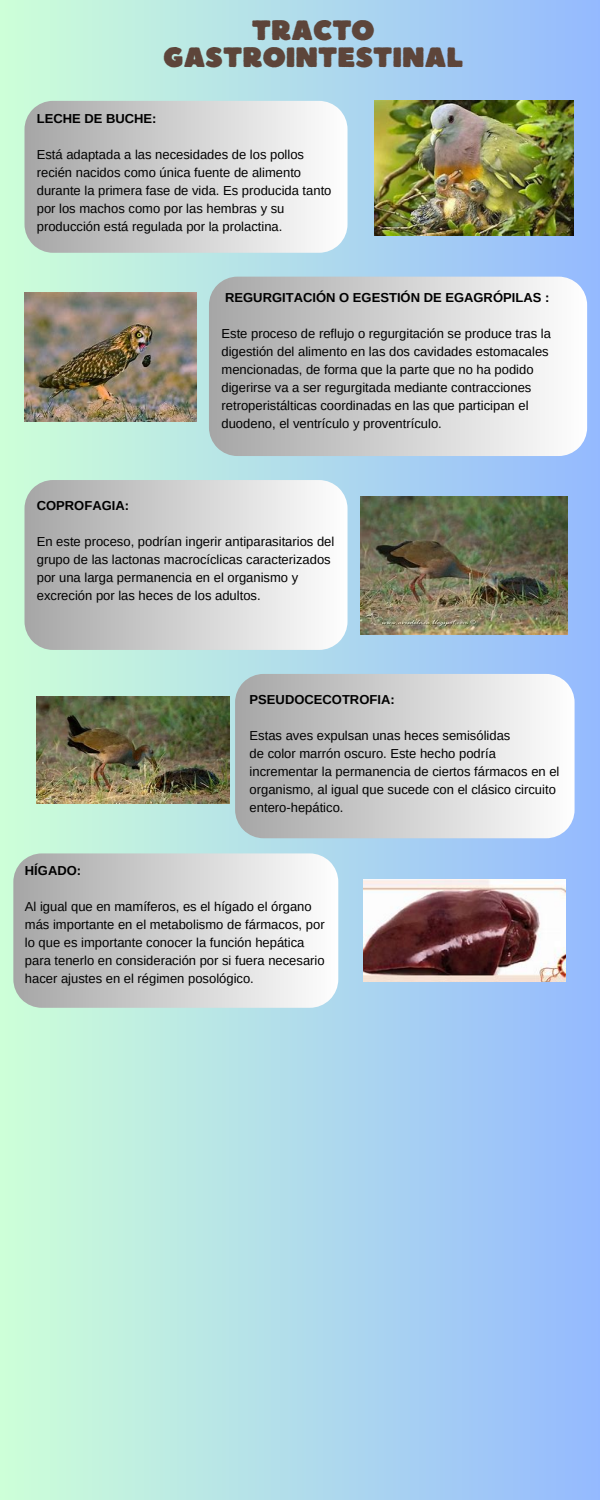
<style>
.page{position:relative;width:600px;height:1500px;background:#fff}
.page>*{position:absolute;margin:0;border:0;box-sizing:border-box;transform-origin:0 0}
.t1{font:28px/27.8px "Boulder";color:#5d453a;text-align:center}
.t2{font:13px/18px "Arimo";color:#000}
.t3{font:700 13px "Arimo";color:#000}
</style>
<div class="page">
<div style="left:0;top:0;width:600px;height:1500px;background:linear-gradient(to right,#cdffd7,#94b9fe)"></div>
<svg style="left:25px;top:101px;width:322px;height:152px"></svg>
<svg style="left:209px;top:277px;width:378px;height:179px"></svg>
<svg style="left:25px;top:480px;width:323px;height:170px"></svg>
<svg style="left:235px;top:674px;width:340px;height:164px"></svg>
<svg style="left:13px;top:853px;width:325px;height:155px"></svg>
<img style="left:375px;top:101px;width:198px;height:135px">
<img style="left:25px;top:293px;width:172px;height:129px">
<img style="left:361px;top:496px;width:207px;height:138px">
<img style="left:37px;top:696px;width:193px;height:107px">
<img style="left:363px;top:880px;width:202px;height:102px">
<h2 class="t1" style="left:164px;top:15px;width:301px">TRACTO<br>GASTROINTESTINAL</h2>
<p class="t3" style="left:37px;top:112px;width:121px">LECHE DE BUCHE:</p>
<p class="t2" style="left:37px;top:146px;width:296px">Está adaptada a las necesidades de los pollos recién nacidos como única fuente de alimento durante la primera fase de vida. Es producida tanto por los machos como por las hembras y su producción está regulada por la prolactina.</p>
<h2 class="t3" style="left:225px;top:290px;width:326px">REGURGITACIÓN O EGESTIÓN DE EGAGRÓPILAS :</h2>
<p class="t2" style="left:222px;top:324px;width:331px">Este proceso de reflujo o regurgitación se produce tras la digestión del alimento en las dos cavidades estomacales mencionadas, de forma que la parte que no ha podido digerirse va a ser regurgitada mediante contracciones retroperistálticas coordinadas en las que participan el</p>
<p class="t2" style="left:222px;top:414px;width:222px">duodeno, el ventrículo y proventrículo.</p>
<p class="t3" style="left:37px;top:498px;width:94px">COPROFAGIA:</p>
<p class="t2" style="left:37px;top:533px;width:299px">En este proceso, podrían ingerir antiparasitarios del grupo de las lactonas macrocíclicas caracterizados por una larga permanencia en el organismo y</p>
<h2 class="t2" style="left:37px;top:587px;width:225px">excreción por las heces de los adultos.</h2>
<p class="t3" style="left:250px;top:692px;width:147px">PSEUDOCECOTROFIA:</p>
<p class="t2" style="left:250px;top:727px;width:262px">Estas aves expulsan unas heces semisólidas</p>
<p class="t2" style="left:250px;top:745px;width:311px">de color marrón oscuro. Este hecho podría incrementar la permanencia de ciertos fármacos en el</p>
<h2 class="t2" style="left:250px;top:781px;width:308px">organismo, al igual que sucede con el clásico circuito entero-hepático.</h2>
<p class="t3" style="left:25px;top:863px;width:58px">HÍGADO:</p>
<p class="t2" style="left:25px;top:897px;width:301px">Al igual que en mamíferos, es el hígado el órgano más importante en el metabolismo de fármacos, por lo que es importante conocer la función hepática para tenerlo en consideración por si fuera necesario hacer ajustes en el régimen posológico.</p>
</div>
